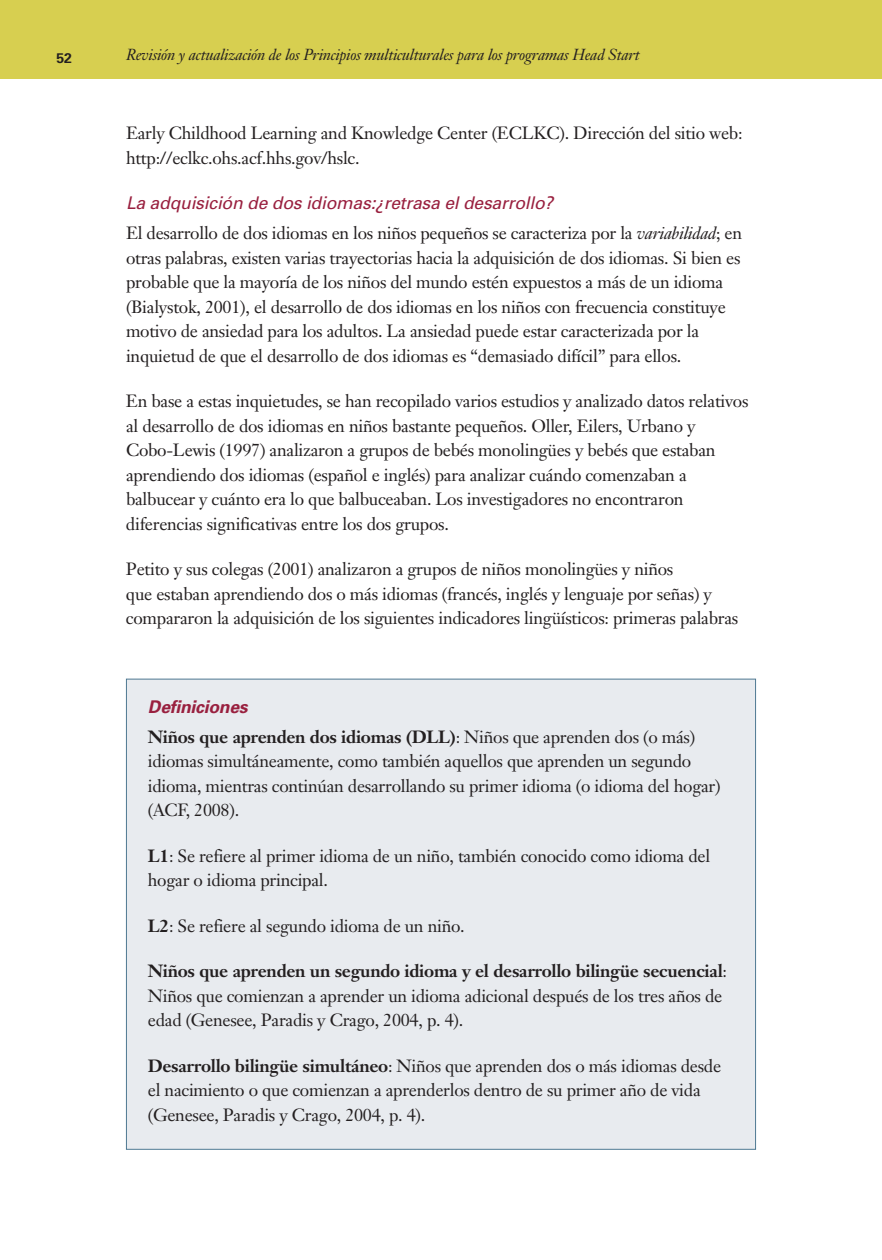
<style>
.page{position:relative;width:882px;height:1260px;background:#fff}
.page>*{position:absolute;margin:0;border:0;box-sizing:border-box;transform-origin:0 0}
.t1{font:17.5px/24.5px "Janson Text";letter-spacing:-.015em;color:#231f20}
.t2{font:italic 17.5px "Univers";letter-spacing:-.01em;color:#99203f}
.t3{font:italic 700 17.5px "Univers";letter-spacing:-.01em;color:#99203f}
.t4{font:italic 15.75px "Janson Text";letter-spacing:-.015em;color:#231f20}
.t5{font:700 14px "Univers";color:#231f20}
.s1{font-style:italic}
.s2{font-weight:700}
</style>
<div class="page">
<div style="left:0;top:0;width:882px;height:79px;background:#d7cf50"></div>
<div style="left:127px;top:680px;width:628px;height:469px;background:#e8ebef"></div>
<p class="t5" style="left:57px;top:53px;width:17px">52</p>
<p class="t4" style="left:126px;top:49px;width:515px">Revisión y actualización de los Principios multiculturales para los programas Head Start</p>
<p class="t1" style="left:126px;top:123px;width:618px">Early Childhood Learning and Knowledge Center (ECLKC). Dirección del sitio web: http://eclkc.ohs.acf.hhs.gov/hslc.</p>
<h3 class="t2" style="left:126px;top:197px;width:429px">La adquisición de dos idiomas:¿retrasa el desarrollo?</h3>
<p class="t1" style="left:126px;top:223px;width:618px">El desarrollo de dos idiomas en los niños pequeños se caracteriza por la <span class="s1">variabilidad</span>; en otras palabras, existen varias trayectorias hacia la adquisición de dos idiomas. Si bien es probable que la mayoría de los niños del mundo estén expuestos a más de un idioma (Bialystok, 2001), el desarrollo de dos idiomas en los niños con frecuencia constituye motivo de ansiedad para los adultos. La ansiedad puede estar caracterizada por la inquietud de que el desarrollo de dos idiomas es “demasiado difícil” para ellos.</p>
<p class="t1" style="left:126px;top:391px;width:624px">En base a estas inquietudes, se han recopilado varios estudios y analizado datos relativos al desarrollo de dos idiomas en niños bastante pequeños. Oller, Eilers, Urbano y Cobo-Lewis (1997) analizaron a grupos de bebés monolingües y bebés que estaban aprendiendo dos idiomas (español e inglés) para analizar cuándo comenzaban a balbucear y cuánto era lo que balbuceaban. Los investigadores no encontraron diferencias significativas entre los dos grupos.</p>
<p class="t1" style="left:126px;top:559px;width:614px">Petito y sus colegas (2001) analizaron a grupos de niños monolingües y niños<br>que estaban aprendiendo dos o más idiomas (francés, inglés y lenguaje por señas) y compararon la adquisición de los siguientes indicadores lingüísticos: primeras palabras</p>
<h3 class="t3" style="left:148px;top:701px;width:101px">Definiciones</h3>
<p class="t1" style="left:148px;top:726px;width:574px"><span class="s2">Niños que aprenden dos idiomas (DLL)</span>: Niños que aprenden dos (o más) idiomas simultáneamente, como también aquellos que aprenden un segundo idioma, mientras continúan desarrollando su primer idioma (o idioma del hogar) (ACF, 2008).</p>
<p class="t1" style="left:148px;top:845px;width:564px"><span class="s2">L1</span>: Se refiere al primer idioma de un niño, también conocido como idioma del hogar o idioma principal.</p>
<p class="t1" style="left:148px;top:915px;width:318px"><span class="s2">L2</span>: Se refiere al segundo idioma de un niño.</p>
<p class="t1" style="left:148px;top:961px;width:581px"><span class="s2">Niños que aprenden un segundo idioma y el desarrollo bilingüe secuencial</span>:<br>Niños que comienzan a aprender un idioma adicional después de los tres años de edad (Genesee, Paradis y Crago, 2004, p. 4).</p>
<p class="t1" style="left:148px;top:1055px;width:575px"><span class="s2">Desarrollo bilingüe simultáneo</span>: Niños que aprenden dos o más idiomas desde el nacimiento o que comienzan a aprenderlos dentro de su primer año de vida (Genesee, Paradis y Crago, 2004, p. 4).</p>
</div>
